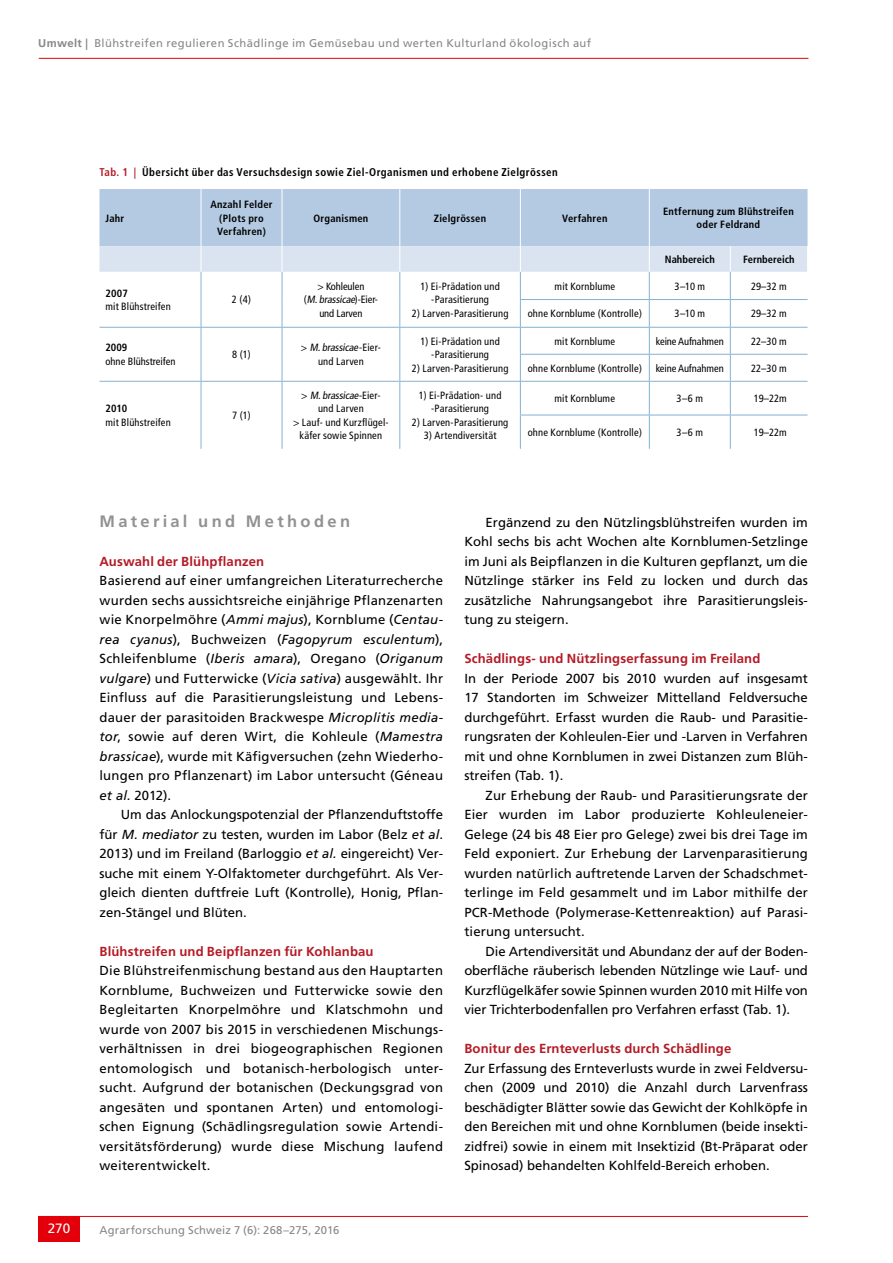
<style>
.page{position:relative;width:893px;height:1263px;background:#fff}
.page>*{position:absolute;margin:0;border:0;box-sizing:border-box;transform-origin:0 0}
.t1{font:700 16.5px "Frutiger LT Std";letter-spacing:.2em;color:#919291}
.t2{font:13.5px "Frutiger LT Std";color:#fff}
.t3{font:13.2px/19.5px "Frutiger LT Std";color:#000;text-align:justify}
.t4{font:700 13.2px "Frutiger LT Std";letter-spacing:.01em;color:#b51b26}
.t5{font:italic 13.2px "Frutiger";letter-spacing:.02em;color:#000}
.t6{font:11.25px "Frutiger LT Std";letter-spacing:.035em;color:#868786}
.t7{font:700 condensed 11.25px "Frutiger LT Std";letter-spacing:.04em;color:#000}
.t8{font:11.25px "Frutiger LT Std";letter-spacing:.015em;color:#868786}
.t9{font:condensed 10.5px/13.5px "Frutiger";letter-spacing:.015em;color:#000;text-align:center}
.t10{font:700 condensed 10.5px/13.5px "Frutiger";letter-spacing:.02em;color:#000;text-align:center}
.t11{font:condensed 10.5px/13.5px "Frutiger";letter-spacing:-.01em;color:#000;text-align:center}
.t12{font:700 condensed 10.5px "Frutiger";color:#000}
.s1{font-weight:700}
.s2{color:#b51b26}
.s3{font-style:italic}
.s4{font-family:"Frutiger";font-style:italic}
.s5{font-family:"Frutiger LT Std";font-style:normal}
</style>
<div class="page">
<hr style="left:39px;top:58px;width:769px;height:1px;background:#e3000b">
<hr style="left:38px;top:1216px;width:770px;height:1px;background:#e3000b">
<div style="left:38px;top:1216px;width:42px;height:26px;background:#e3000b"></div>
<hr style="left:201px;top:382px;width:1px;height:33px;background:#87b1d2">
<hr style="left:282px;top:382px;width:1px;height:33px;background:#87b1d2">
<hr style="left:399px;top:382px;width:1px;height:33px;background:#87b1d2">
<hr style="left:201px;top:415px;width:1px;height:34px;background:#87b1d2">
<hr style="left:282px;top:415px;width:1px;height:34px;background:#87b1d2">
<hr style="left:399px;top:415px;width:1px;height:34px;background:#87b1d2">
<hr style="left:520px;top:382px;width:1px;height:33px;background:#83b0d2">
<hr style="left:649px;top:382px;width:1px;height:33px;background:#83b0d2">
<hr style="left:520px;top:415px;width:1px;height:34px;background:#83b0d2">
<hr style="left:649px;top:415px;width:1px;height:34px;background:#83b0d2">
<hr style="left:99px;top:381px;width:102px;height:1px;background:#87b1d2">
<hr style="left:201px;top:381px;width:81px;height:1px;background:#87b1d2">
<hr style="left:282px;top:381px;width:118px;height:1px;background:#87b1d2">
<hr style="left:400px;top:381px;width:120px;height:1px;background:#87b1d2">
<hr style="left:650px;top:381px;width:80px;height:1px;background:#87b1d2">
<hr style="left:730px;top:381px;width:77px;height:1px;background:#87b1d2">
<hr style="left:650px;top:415px;width:80px;height:1px;background:#87b1d2">
<hr style="left:730px;top:415px;width:77px;height:1px;background:#87b1d2">
<hr style="left:520px;top:415px;width:130px;height:1px;background:#83b0d2">
<hr style="left:520px;top:381px;width:130px;height:1px;background:#83b0d2">
<svg style="left:99px;top:189px;width:709px;height:192px"></svg>
<hr style="left:730px;top:382px;width:1px;height:33px;background:#87b1d2">
<hr style="left:730px;top:415px;width:1px;height:34px;background:#87b1d2">
<p class="t6" style="left:38px;top:36px;width:555px"><span class="s1">Umwelt |</span> Blühstreifen regulieren Schädlinge im Gemüsebau und werten Kulturland ökologisch auf</p>
<p class="t7" style="left:99px;top:165px;width:460px"><span class="s2">Tab. 1 |</span> Übersicht über das Versuchsdesign sowie Ziel-Organismen und erhobene Zielgrössen</p>
<p class="t10" style="left:105px;top:211px;width:20px">Jahr</p>
<p class="t10" style="left:105px;top:286px;width:24px">2007</p>
<p class="t9" style="left:105px;top:300px;width:67px">mit Blühstreifen</p>
<p class="t10" style="left:106px;top:341px;width:23px">2009</p>
<p class="t9" style="left:106px;top:355px;width:72px">ohne Blühstreifen</p>
<p class="t10" style="left:106px;top:402px;width:23px">2010</p>
<p class="t9" style="left:106px;top:415px;width:67px">mit Blühstreifen</p>
<p class="t10" style="left:210px;top:198px;width:64px">Anzahl Felder (Plots pro<br>Verfahren)</p>
<p class="t9" style="left:232px;top:293px;width:21px">2 (4)</p>
<p class="t10" style="left:313px;top:211px;width:56px">Organismen</p>
<p class="t10" style="left:434px;top:211px;width:54px">Zielgrössen</p>
<p class="t10" style="left:562px;top:211px;width:47px">Verfahren</p>
<p class="t10" style="left:663px;top:204px;width:132px">Entfernung zum Blühstreifen oder Feldrand</p>
<p class="t12" style="left:665px;top:253px;width:51px">Nahbereich</p>
<p class="t12" style="left:743px;top:253px;width:53px">Fernbereich</p>
<p class="t11" style="left:304px;top:280px;width:76px">&gt; Kohleulen<br>( <span class="s3">M.brassicae</span>) - E i e r&shy;und Larven</p>
<p class="t9" style="left:420px;top:280px;width:81px">1) Ei-Prädation und -Parasitierung</p>
<p class="t9" style="left:412px;top:307px;width:98px">2) Larven-Parasitierung</p>
<p class="t9" style="left:555px;top:279px;width:62px">mit Kornblume</p>
<p class="t9" style="left:674px;top:279px;width:32px">3–10 m</p>
<p class="t9" style="left:751px;top:279px;width:37px">29–32 m</p>
<p class="t9" style="left:528px;top:307px;width:116px">ohne Kornblume (Kontrolle)</p>
<p class="t9" style="left:674px;top:307px;width:32px">3–10 m</p>
<p class="t9" style="left:751px;top:307px;width:37px">29–32 m</p>
<p class="t9" style="left:232px;top:348px;width:20px">8 (1)</p>
<p class="t9" style="left:301px;top:341px;width:81px">&gt; <span class="s3">M.brassicae</span>- E i e r - und Larven</p>
<p class="t9" style="left:420px;top:334px;width:81px">1) Ei-Prädation und -Parasitierung</p>
<p class="t9" style="left:412px;top:361px;width:98px">2) Larven-Parasitierung</p>
<p class="t9" style="left:232px;top:409px;width:20px">7 (1)</p>
<p class="t9" style="left:293px;top:388px;width:96px">&gt; <span class="s3">M.brassicae</span>- E i e r - und Larven<br>&gt; Lauf- und Kurzflügel&shy;käfer sowie Spinnen</p>
<p class="t9" style="left:419px;top:388px;width:84px">1) Ei-Prädation- und -Parasitierung</p>
<p class="t9" style="left:412px;top:415px;width:98px">2) Larven-Parasitierung</p>
<p class="t9" style="left:424px;top:429px;width:74px">3) Artendiversität</p>
<p class="t9" style="left:555px;top:334px;width:62px">mit Kornblume</p>
<p class="t11" style="left:656px;top:334px;width:69px">keine Aufnahmen</p>
<p class="t9" style="left:751px;top:334px;width:37px">22–30 m</p>
<p class="t9" style="left:528px;top:361px;width:116px">ohne Kornblume (Kontrolle)</p>
<p class="t11" style="left:656px;top:361px;width:70px">keine Aufnahmen</p>
<p class="t9" style="left:751px;top:361px;width:37px">22–30 m</p>
<p class="t9" style="left:555px;top:392px;width:62px">mit Kornblume</p>
<p class="t9" style="left:676px;top:392px;width:28px">3–6 m</p>
<p class="t9" style="left:754px;top:392px;width:35px">19–22m</p>
<p class="t9" style="left:528px;top:425px;width:116px">ohne Kornblume (Kontrolle)</p>
<p class="t9" style="left:676px;top:425px;width:28px">3–6 m</p>
<p class="t9" style="left:754px;top:425px;width:35px">19–22m</p>
<p class="t2" style="left:48px;top:1221px;width:24px">270</p>
<p class="t1" style="left:99px;top:511px;width:252px">Material und Methoden</p>
<p class="t4" style="left:99px;top:553px;width:166px">Auswahl der Blühpflanzen</p>
<p class="t3" style="left:99px;top:571px;width:345px">Basierend auf einer umfangreichen Literaturrecherche wurden sechs aussichtsreiche einjährige Pflanzenarten wie Knorpelmöhre (<span class="s4">Ammi majus</span>), Kornblume (<span class="s4">Centau-</span></p>
<p class="t5" style="left:99px;top:631px;width:345px">rea cyanus<span class="s5">), Buchweizen (</span>Fagopyrum esculentum<span class="s5">),</span></p>
<p class="t3" style="left:99px;top:649px;width:345px">Schleifenblume (<span class="s4">Iberis amara</span>), Oregano (<span class="s4">Origanum vulgare</span>) und Futterwicke (<span class="s4">Vicia sativa</span>) ausgewählt. Ihr Einfluss auf die Parasitierungsleistung und Lebens&shy;dauer der parasitoiden Brackwespe <span class="s4">Microplitis media&shy;tor</span>, sowie auf deren Wirt, die Kohleule (<span class="s4">Mamestra brassicae</span>), wurde mit Käfigversuchen (zehn Wiederho&shy;lungen pro Pflanzenart) im Labor untersucht (Géneau <span class="s4">et al</span>. 2012).</p>
<p class="t3" style="left:99px;top:805px;width:345px;text-indent:21px">Um das Anlockungspotenzial der Pflanzenduftstoffe für <span class="s4">M. mediator</span> zu testen, wurden im Labor (Belz <span class="s4">et al</span>.<br>2013) und im Freiland (Barloggio <span class="s4">et al.</span> eingereicht) Ver&shy;suche mit einem Y-Olfaktometer durchgeführt. Als Ver&shy;gleich dienten duftfreie Luft (Kontrolle), Honig, Pflan&shy;zen-Stängel und Blüten.</p>
<p class="t4" style="left:99px;top:943px;width:276px">Blühstreifen und Beipflanzen für Kohlanbau</p>
<p class="t3" style="left:99px;top:961px;width:345px">Die Blühstreifenmischung bestand aus den Hauptarten Kornblume, Buchweizen und Futterwicke sowie den Begleitarten Knorpelmöhre und Klatschmohn und wurde von 2007 bis 2015 in verschiedenen Mischungs&shy;verhältnissen in drei biogeographischen Regionen entomologisch und botanisch-herbologisch unter&shy;sucht. Aufgrund der botanischen (Deckungsgrad von angesäten und spontanen Arten) und entomologi&shy;schen Eignung (Schädlingsregulation sowie Artendi&shy;versitätsförderung) wurde diese Mischung laufend weiterentwickelt.</p>
<p class="t8" style="left:99px;top:1223px;width:241px">Agrarforschung Schweiz 7 (6): 268–275, 2016</p>
<p class="t3" style="left:464px;top:512px;width:345px;text-indent:21px">Ergänzend zu den Nützlingsblühstreifen wurden im Kohl sechs bis acht Wochen alte Kornblumen-Setzlinge im Juni als Beipflanzen in die Kulturen gepflanzt, um die Nützlinge stärker ins Feld zu locken und durch das zusätzliche Nahrungsangebot ihre Parasitierungsleis&shy;tung zu steigern.</p>
<p class="t4" style="left:464px;top:651px;width:298px">Schädlings- und Nützlingserfassung im Freiland</p>
<p class="t3" style="left:464px;top:668px;width:345px">In der Periode 2007 bis 2010 wurden auf insgesamt 17 Standorten im Schweizer Mittelland Feldversuche durchgeführt. Erfasst wurden die Raub- und Parasitie&shy;rungsraten der Kohleulen-Eier und -Larven in Verfahren mit und ohne Kornblumen in zwei Distanzen zum Blüh&shy;streifen (Tab. 1).</p>
<p class="t3" style="left:464px;top:785px;width:345px;text-indent:21px">Zur Erhebung der Raub- und Parasitierungsrate der Eier wurden im Labor produzierte Kohleuleneier-Gelege (24 bis 48 Eier pro Gelege) zwei bis drei Tage im Feld exponiert. Zur Erhebung der Larvenparasitierung wurden natürlich auftretende Larven der Schadschmet&shy;terlinge im Feld gesammelt und im Labor mithilfe der PCR-Methode (Polymerase-Kettenreaktion) auf Parasi&shy;tierung untersucht.</p>
<p class="t3" style="left:464px;top:941px;width:345px;text-indent:21px">Die Artendiversität und Abundanz der auf der Boden&shy;oberfläche räuberisch lebenden Nützlinge wie Lauf- und Kurzflügelkäfer sowie Spinnen wurden 2010 mit Hilfe von vier Trichterbodenfallen pro Verfahren erfasst (Tab. 1).</p>
<p class="t4" style="left:464px;top:1041px;width:269px">Bonitur des Ernteverlusts durch Schädlinge</p>
<p class="t3" style="left:464px;top:1058px;width:345px">Zur Erfassung des Ernteverlusts wurde in zwei Feldversu&shy;chen (2009 und 2010) die Anzahl durch Larvenfrass beschädigter Blätter sowie das Gewicht der Kohlköpfe in den Bereichen mit und ohne Kornblumen (beide insekti&shy;zidfrei) sowie in einem mit Insektizid (Bt-Präparat oder Spinosad) behandelten Kohlfeld-Bereich erhoben.</p>
</div>
